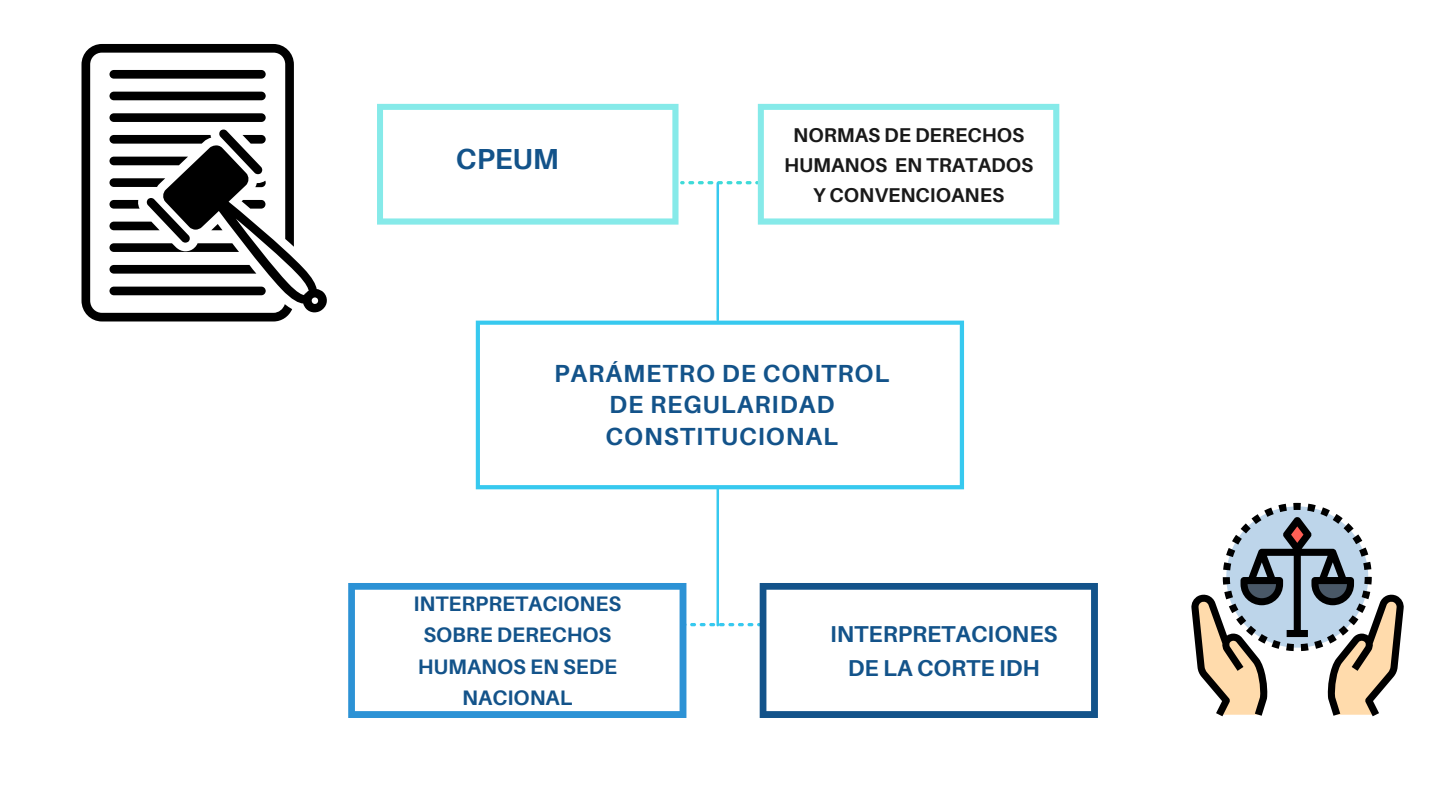
<style>
.page{position:relative;width:1440px;height:810px;background:#fff}
.page>*{position:absolute;margin:0;border:0;box-sizing:border-box;transform-origin:0 0}
.t1{font:700 29px "Aileron";color:#13538a}
.t2{font:700 24.7px/31.5px "Aileron";letter-spacing:.04em;color:#13538a;text-align:center}
.t3{font:700 23px/33.8px "Aileron";color:#13538a;text-align:center}
.t4{font:700 21px/31.5px "Aileron";color:#13538a;text-align:center}
.t5{font:700 20px/30px "Aileron";color:#191919;text-align:center}
</style>
<div class="page">
<svg style="left:476px;top:322px;width:488px;height:165px"></svg>
<svg style="left:377px;top:104px;width:682px;height:218px"></svg>
<svg style="left:348px;top:487px;width:750px;height:231px"></svg>
<svg style="left:82px;top:44px;width:212px;height:277px"></svg>
<div style="left:109px;top:70px;width:157px;height:9px;background:#000;border-radius:4px"></div>
<div style="left:109px;top:92px;width:157px;height:8px;background:#000;border-radius:4px"></div>
<div style="left:109px;top:113px;width:157px;height:9px;background:#000;border-radius:4px"></div>
<svg style="left:109px;top:129px;width:218px;height:183px"></svg>
<svg style="left:1191px;top:503px;width:213px;height:213px"></svg>
<p class="t1" style="left:456px;top:141px;width:105px">CPEUM</p>
<p class="t5" style="left:784px;top:119px;width:251px">NORMAS DE DERECHOS<br>HUMANOS EN TRATADOS<br>Y CONVENCIOANES</p>
<p class="t2" style="left:554px;top:357px;width:337px">PARÁMETRO DE CONTROL<br>DE REGULARIDAD<br>CONSTITUCIONAL</p>
<p class="t4" style="left:413px;top:587px;width:209px">INTERPRETACIONES<br>SOBRE DERECHOS<br>HUMANOS EN SEDE<br>NACIONAL</p>
<p class="t3" style="left:830px;top:617px;width:229px">INTERPRETACIONES<br>DE LA CORTE IDH</p>
</div>
